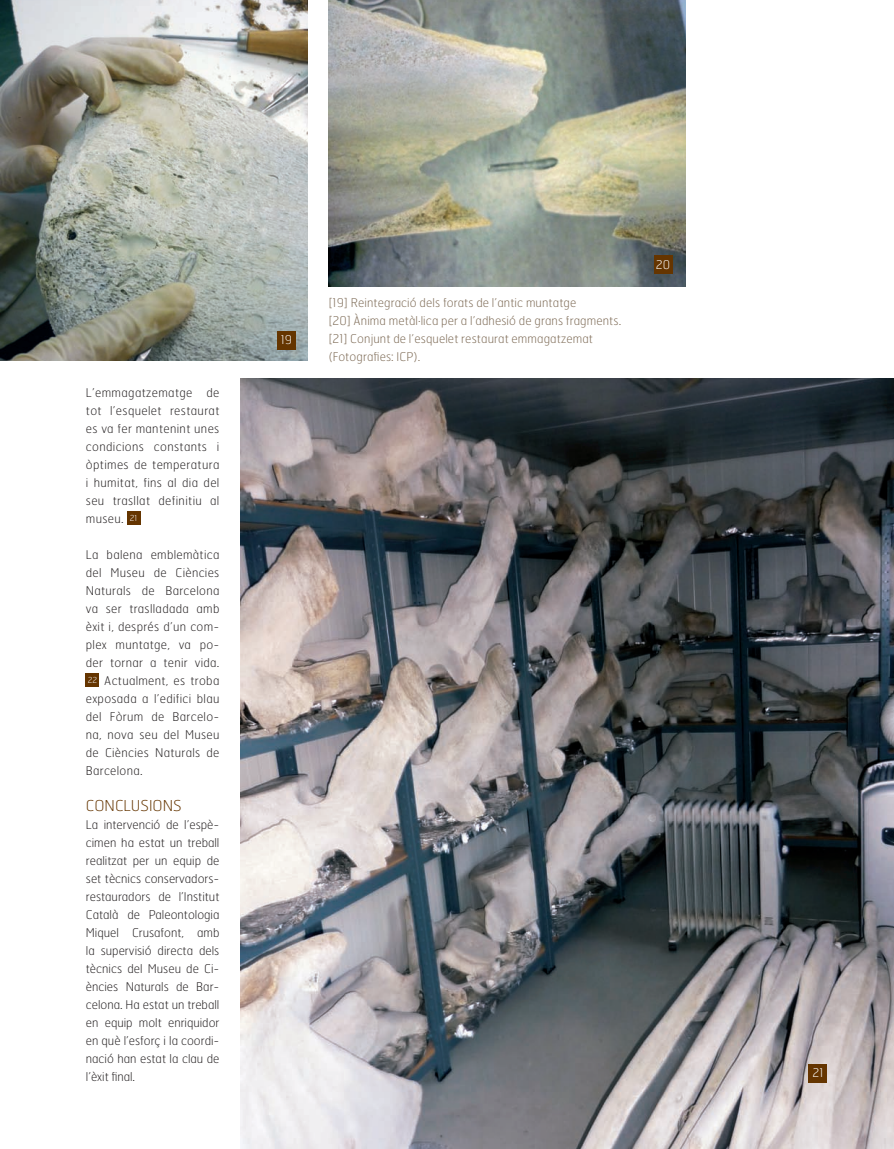
<style>
.page{position:relative;width:894px;height:1149px;background:#fff}
.page>*{position:absolute;margin:0;border:0;box-sizing:border-box;transform-origin:0 0}
.Entradilla{font:100 15px "Hermes";color:#653500}
.Txt_CAT{font:100 12px/18px "Hermes";letter-spacing:.025em;color:#231f20;text-align:justify}
.Pie_de_foto{font:100 12px/18px "Hermes";letter-spacing:.01em;color:#7c6954}
.Detalle_foto{font:100 12px "Hermes";color:#fff}
.t1{font:100 8.25px "Hermes";color:#fff}
</style>
<div class="page">
<img style="left:1px;top:0;width:306px;height:361px">
<div style="left:277px;top:331px;width:19px;height:18px;background:#653500"></div>
<div style="left:127px;top:511px;width:13px;height:13px;background:#653500"></div>
<div style="left:86px;top:673px;width:13px;height:13px;background:#653500"></div>
<img style="left:329px;top:0;width:356px;height:286px">
<div style="left:654px;top:256px;width:18px;height:18px;background:#653500"></div>
<img style="left:241px;top:379px;width:653px;height:770px">
<div style="left:808px;top:1064px;width:19px;height:18px;background:#653500"></div>
<p class="Txt_CAT" style="left:86px;top:383px;width:135px">L’emmagatzematge de tot l’esquelet restaurat es va fer mantenint unes condicions constants i òptimes de temperatura i humitat, fins al dia del seu trasllat definitiu al museu.</p>
<p class="t1" style="left:130px;top:513px;width:9px">21</p>
<p class="Txt_CAT" style="left:86px;top:545px;width:135px">La balena emblemàtica del Museu de Ciències Naturals de Barcelona va ser traslladada amb èxit i, després d’un com&shy;plex muntatge, va po&shy;der tornar a tenir vida.</p>
<p class="t1" style="left:88px;top:675px;width:11px">22</p>
<p class="Txt_CAT" style="left:86px;top:671px;width:135px;text-indent:18px">Actualment, es troba exposada a l’edifici blau del Fòrum de Barcelo&shy;na, nova seu del Museu de Ciències Naturals de Barcelona.</p>
<p class="Entradilla" style="left:86px;top:796px;width:97px">CONCLUSIONS</p>
<p class="Txt_CAT" style="left:86px;top:815px;width:135px">La intervenció de l’espè&shy;cimen ha estat un treball realitzat per un equip de set tècnics conservadors&shy;restauradors de l’Institut Català de Paleontologia Miquel Crusafont, amb la supervisió directa dels tècnics del Museu de Ci&shy;ències Naturals de Bar&shy;celona. Ha estat un treball en equip molt enriquidor en què l’esforç i la coordi&shy;nació han estat la clau de l’èxit final.</p>
<p class="Detalle_foto" style="left:281px;top:332px;width:13px">19</p>
<p class="Pie_de_foto" style="left:329px;top:293px;width:249px">[19] Reintegració dels forats de l’antic muntatge</p>
<p class="Pie_de_foto" style="left:329px;top:311px;width:294px">[20] Ànima metàl·lica per a l’adhesió de grans fragments.</p>
<p class="Pie_de_foto" style="left:329px;top:329px;width:266px">[21] Conjunt de l’esquelet restaurat emmagatzemat (Fotografies: ICP).</p>
<p class="Detalle_foto" style="left:656px;top:257px;width:16px">20</p>
<p class="Detalle_foto" style="left:812px;top:1065px;width:13px">21</p>
</div>
